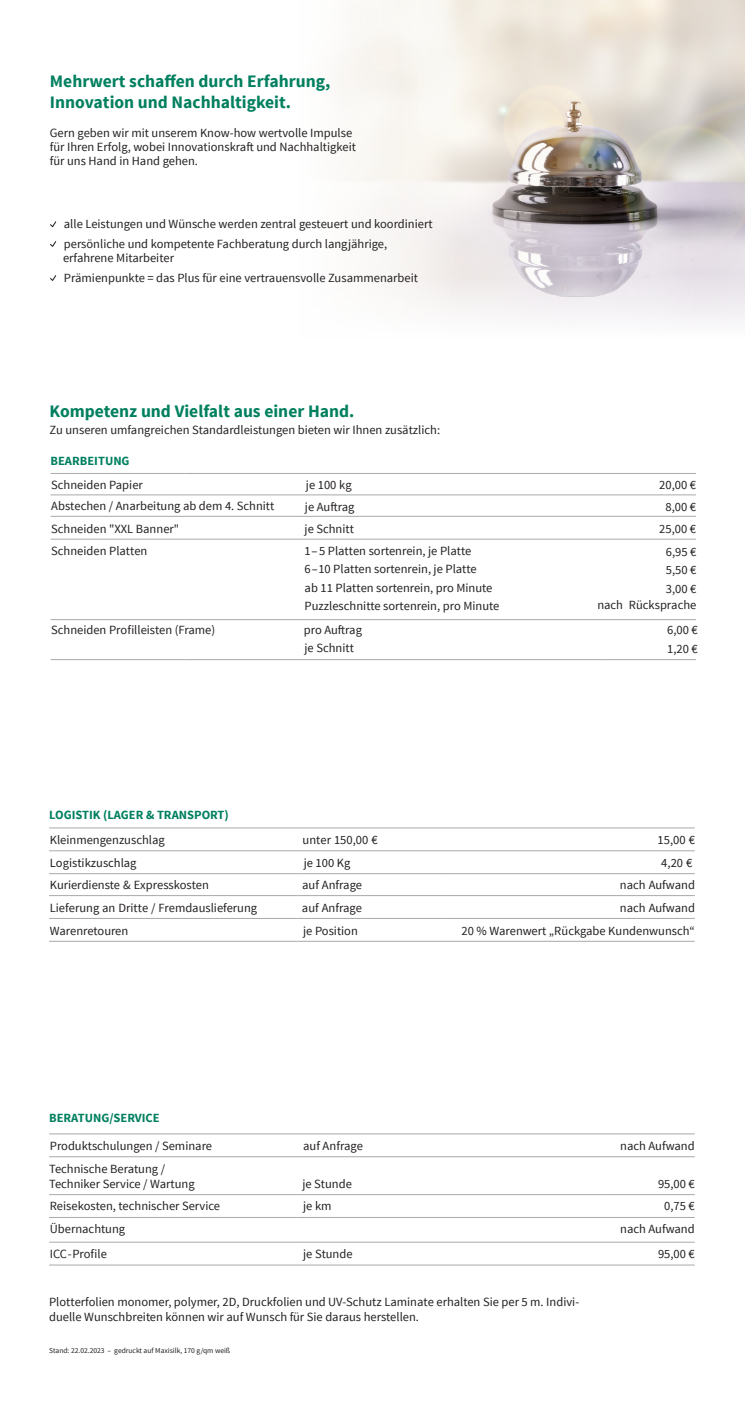
<style>
.page{position:relative;width:745px;height:1418px;background:#fff}
.page>*{position:absolute;margin:0;border:0;box-sizing:border-box;transform-origin:0 0}
.t1{font:700 17.5px/21px "Source Sans Pro";color:#00805f}
.t2{font:12.5px/18.5px "Source Sans Pro";color:#231f20}
.t3{font:700 12.5px "Source Sans Pro";color:#008060}
.t4{font:700 12.5px "Source Sans Pro";color:#00805f}
.t5{font:7.5px "Source Sans Pro";color:#231f20}
</style>
<div class="page">
<img style="left:592px;top:0;width:152px;height:275px">
<svg style="left:461px;top:0;width:131px;height:275px;background:#d6cec7"></svg>
<svg style="left:56px;top:275px;width:688px;height:46px"></svg>
<svg style="left:50px;top:221px;width:6px;height:6px"></svg>
<svg style="left:50px;top:241px;width:6px;height:6px"></svg>
<svg style="left:50px;top:275px;width:6px;height:6px"></svg>
<hr style="left:49px;top:1133px;width:248px;height:1px;background:#a8a9ad">
<hr style="left:297px;top:1133px;width:308px;height:1px;background:#a8a9ad">
<hr style="left:605px;top:1133px;width:89px;height:1px;background:#a8a9ad">
<hr style="left:49px;top:1156px;width:248px;height:1px;background:#a8a9ad">
<hr style="left:297px;top:1156px;width:308px;height:1px;background:#a8a9ad">
<hr style="left:605px;top:1156px;width:89px;height:1px;background:#a8a9ad">
<hr style="left:49px;top:1194px;width:248px;height:1px;background:#a8a9ad">
<hr style="left:297px;top:1194px;width:308px;height:1px;background:#a8a9ad">
<hr style="left:605px;top:1194px;width:89px;height:1px;background:#a8a9ad">
<hr style="left:49px;top:1217px;width:248px;height:1px;background:#a8a9ad">
<hr style="left:297px;top:1217px;width:308px;height:1px;background:#a8a9ad">
<hr style="left:605px;top:1217px;width:89px;height:1px;background:#a8a9ad">
<hr style="left:49px;top:1241px;width:248px;height:1px;background:#a8a9ad">
<hr style="left:297px;top:1241px;width:308px;height:1px;background:#a8a9ad">
<hr style="left:605px;top:1241px;width:89px;height:1px;background:#a8a9ad">
<hr style="left:49px;top:1264px;width:248px;height:1px;background:#a8a9ad">
<hr style="left:297px;top:1264px;width:308px;height:1px;background:#a8a9ad">
<hr style="left:605px;top:1264px;width:89px;height:1px;background:#a8a9ad">
<hr style="left:49px;top:827px;width:248px;height:1px;background:#a8a9ad">
<hr style="left:297px;top:827px;width:150px;height:1px;background:#a8a9ad">
<hr style="left:447px;top:827px;width:247px;height:1px;background:#a8a9ad">
<hr style="left:49px;top:850px;width:248px;height:1px;background:#a8a9ad">
<hr style="left:297px;top:850px;width:150px;height:1px;background:#a8a9ad">
<hr style="left:447px;top:850px;width:247px;height:1px;background:#a8a9ad">
<hr style="left:49px;top:873px;width:248px;height:1px;background:#a8a9ad">
<hr style="left:297px;top:873px;width:150px;height:1px;background:#a8a9ad">
<hr style="left:447px;top:873px;width:247px;height:1px;background:#a8a9ad">
<hr style="left:49px;top:895px;width:248px;height:1px;background:#a8a9ad">
<hr style="left:297px;top:895px;width:150px;height:1px;background:#a8a9ad">
<hr style="left:447px;top:895px;width:247px;height:1px;background:#a8a9ad">
<hr style="left:49px;top:918px;width:248px;height:1px;background:#a8a9ad">
<hr style="left:297px;top:918px;width:150px;height:1px;background:#a8a9ad">
<hr style="left:447px;top:918px;width:247px;height:1px;background:#a8a9ad">
<hr style="left:49px;top:941px;width:248px;height:1px;background:#a8a9ad">
<hr style="left:297px;top:941px;width:150px;height:1px;background:#a8a9ad">
<hr style="left:447px;top:941px;width:247px;height:1px;background:#a8a9ad">
<hr style="left:50px;top:473px;width:135px;height:1px;background:#a8a9ad">
<hr style="left:185px;top:473px;width:114px;height:1px;background:#a8a9ad">
<hr style="left:299px;top:473px;width:305px;height:1px;background:#a8a9ad">
<hr style="left:604px;top:473px;width:91px;height:1px;background:#a8a9ad">
<hr style="left:299px;top:494px;width:305px;height:1px;background:#a8a9ad">
<hr style="left:604px;top:494px;width:91px;height:1px;background:#a8a9ad">
<hr style="left:50px;top:516px;width:135px;height:1px;background:#a8a9ad">
<hr style="left:185px;top:516px;width:114px;height:1px;background:#a8a9ad">
<hr style="left:299px;top:516px;width:305px;height:1px;background:#a8a9ad">
<hr style="left:604px;top:516px;width:91px;height:1px;background:#a8a9ad">
<hr style="left:50px;top:539px;width:135px;height:1px;background:#a8a9ad">
<hr style="left:185px;top:539px;width:114px;height:1px;background:#a8a9ad">
<hr style="left:299px;top:539px;width:305px;height:1px;background:#a8a9ad">
<hr style="left:604px;top:539px;width:91px;height:1px;background:#a8a9ad">
<hr style="left:50px;top:619px;width:135px;height:1px;background:#a8a9ad">
<hr style="left:185px;top:619px;width:114px;height:1px;background:#a8a9ad">
<hr style="left:299px;top:619px;width:305px;height:1px;background:#a8a9ad">
<hr style="left:604px;top:619px;width:91px;height:1px;background:#a8a9ad">
<hr style="left:50px;top:659px;width:135px;height:1px;background:#a8a9ad">
<hr style="left:185px;top:659px;width:114px;height:1px;background:#a8a9ad">
<hr style="left:299px;top:659px;width:305px;height:1px;background:#a8a9ad">
<hr style="left:604px;top:659px;width:91px;height:1px;background:#a8a9ad">
<hr style="left:50px;top:494px;width:135px;height:1px;background:#a8a9ad">
<hr style="left:185px;top:494px;width:114px;height:1px;background:#a8a9ad">
<h1 class="t1" style="left:50px;top:71px;width:282px">Mehrwert schaffen durch Erfahrung,<br>Innovation und Nachhaltigkeit.</h1>
<p class="t2" style="left:50px;top:125px;width:307px;line-height:14.4px">Gern geben wir mit unserem Know-how wertvolle Impulse für Ihren Erfolg, wobei Innovationskraft und Nachhaltigkeit für uns Hand in Hand gehen.</p>
<p class="t2" style="left:64px;top:214px;width:370px;line-height:19.8px">alle Leistungen und Wünsche werden zentral gesteuert und koordiniert persönliche und kompetente Fachberatung durch langjährige,</p>
<p class="t2" style="left:63px;top:248px;width:356px;line-height:19.8px">erfahrene Mitarbeiter<br>Prämienpunkte = das Plus für eine vertrauensvolle Zusammenarbeit</p>
<h1 class="t1" style="left:50px;top:401px;width:306px">Kompetenz und Vielfalt aus einer Hand.</h1>
<p class="t2" style="left:50px;top:420px;width:391px">Zu unseren umfangreichen Standardleistungen bieten wir Ihnen zusätzlich:</p>
<p class="t3" style="left:50px;top:452px;width:81px">BEARBEITUNG</p>
<p class="t2" style="left:51px;top:475px;width:93px">Schneiden Papier</p>
<p class="t2" style="left:306px;top:475px;width:47px">je 100 kg</p>
<p class="t2" style="left:658px;top:475px;width:38px">20,00 €</p>
<p class="t2" style="left:51px;top:497px;width:224px">Abstechen / Anarbeitung ab dem 4. Schnitt</p>
<p class="t2" style="left:305px;top:498px;width:51px">je Auftrag</p>
<p class="t2" style="left:665px;top:498px;width:32px">8,00 €</p>
<p class="t2" style="left:51px;top:520px;width:129px">Schneiden "XXL Banner"</p>
<p class="t2" style="left:304px;top:520px;width:51px">je Schnitt</p>
<p class="t2" style="left:658px;top:520px;width:38px">25,00 €</p>
<p class="t2" style="left:51px;top:541px;width:98px">Schneiden Platten</p>
<p class="t2" style="left:304px;top:541px;width:196px">1– 5 Platten sortenrein, je Platte 6–10 Platten sortenrein, je Platte<br>ab 11 Platten sortenrein, pro Minute Puzzleschnitte sortenrein, pro Minute</p>
<p class="t2" style="left:51px;top:620px;width:165px">Schneiden Profilleisten (Frame)</p>
<p class="t2" style="left:303px;top:620px;width:60px">pro Auftrag je Schnitt</p>
<p class="t2" style="left:666px;top:621px;width:32px">6,00 €<br>1,20 €</p>
<p class="t2" style="left:665px;top:542px;width:32px;text-align:justify">6,95 € 5,50 € 3,00 €</p>
<p class="t2" style="left:597px;top:595px;width:100px">nach Rücksprache</p>
<p class="t3" style="left:49px;top:807px;width:181px">LOGISTIK (LAGER &amp; TRANSPORT)</p>
<p class="t2" style="left:50px;top:830px;width:116px">Kleinmengenzuschlag</p>
<p class="t2" style="left:302px;top:830px;width:76px">unter 150,00 €</p>
<p class="t2" style="left:657px;top:830px;width:39px">15,00 €</p>
<p class="t2" style="left:50px;top:854px;width:88px">Logistikzuschlag</p>
<p class="t2" style="left:303px;top:854px;width:48px">je 100 Kg</p>
<p class="t2" style="left:661px;top:854px;width:32px">4,20 €</p>
<p class="t2" style="left:50px;top:875px;width:160px">Kurierdienste &amp; Expresskosten</p>
<p class="t2" style="left:302px;top:875px;width:61px">auf Anfrage</p>
<p class="t2" style="left:619px;top:875px;width:76px">nach Aufwand</p>
<p class="t2" style="left:50px;top:898px;width:209px">Lieferung an Dritte / Fremdauslieferung</p>
<p class="t2" style="left:302px;top:898px;width:62px">auf Anfrage</p>
<p class="t2" style="left:619px;top:898px;width:76px">nach Aufwand</p>
<p class="t2" style="left:50px;top:921px;width:80px">Warenretouren</p>
<p class="t2" style="left:303px;top:921px;width:56px">je Position</p>
<p class="t2" style="left:461px;top:921px;width:235px">20 % Warenwert „Rückgabe Kundenwunsch“</p>
<p class="t4" style="left:49px;top:1109px;width:112px">BERATUNG/SERVICE</p>
<p class="t2" style="left:50px;top:1136px;width:164px">Produktschulungen / Seminare</p>
<p class="t2" style="left:303px;top:1136px;width:61px">auf Anfrage</p>
<p class="t2" style="left:619px;top:1136px;width:76px">nach Aufwand</p>
<p class="t2" style="left:49px;top:1161px;width:147px;line-height:15px">Technische Beratung /<br>Techniker Service / Wartung</p>
<p class="t2" style="left:302px;top:1174px;width:51px">je Stunde</p>
<p class="t2" style="left:657px;top:1174px;width:38px">95,00 €</p>
<p class="t2" style="left:50px;top:1197px;width:172px">Reisekosten, technischer Service</p>
<p class="t2" style="left:303px;top:1197px;width:30px">je km</p>
<p class="t2" style="left:663px;top:1197px;width:32px">0,75 €</p>
<p class="t2" style="left:50px;top:1219px;width:77px">Übernachtung</p>
<p class="t2" style="left:619px;top:1219px;width:76px">nach Aufwand</p>
<p class="t2" style="left:50px;top:1244px;width:59px">ICC-Profile</p>
<p class="t2" style="left:303px;top:1244px;width:51px">je Stunde</p>
<p class="t2" style="left:657px;top:1244px;width:38px">95,00 €</p>
<p class="t2" style="left:49px;top:1293px;width:531px;line-height:15px">Plotterfolien monomer, polymer, 2D, Druckfolien und UV-Schutz Laminate erhalten Sie per 5 m. Indivi&shy;duelle Wunschbreiten können wir auf Wunsch für Sie daraus herstellen.</p>
<p class="t5" style="left:49px;top:1345px;width:182px">Stand: 22.02.2023 – gedruckt auf Maxisilk, 170 g/qm weiß</p>
</div>
